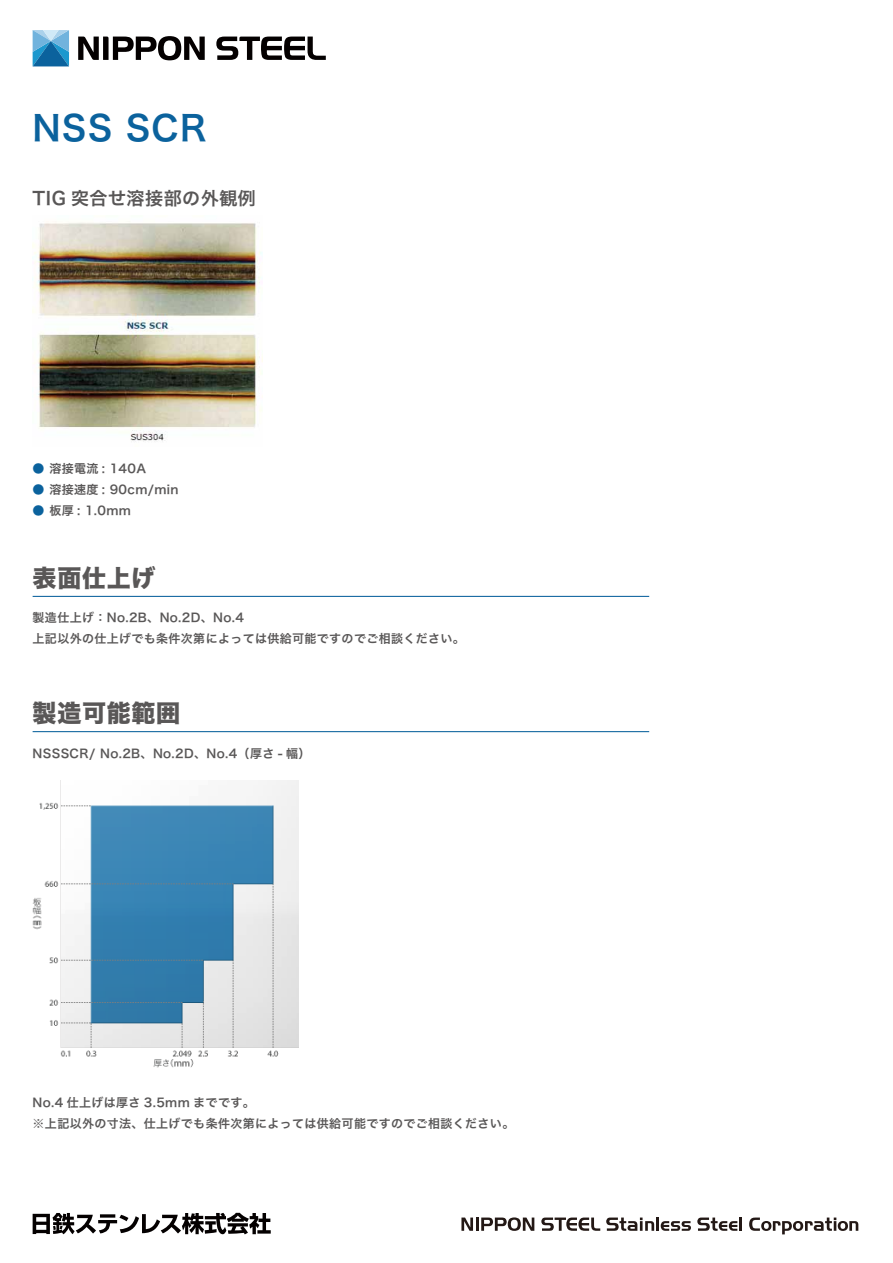
<style>
.page{position:relative;width:893px;height:1263px;background:#fff}
.page>*{position:absolute;margin:0;border:0;box-sizing:border-box;transform-origin:0 0}
.t1{font:34.5px "Hira Kaku Pro W6";letter-spacing:.03em;color:#0b629d}
.t2{font:24px "Hira Kaku Std W8";letter-spacing:.03em;color:#595757}
.t3{font:18px "Hira Kaku Pro W6";letter-spacing:.03em;color:#595757}
.t4{font:12px/21px "Hira Kaku Pro W6";letter-spacing:.03em;color:#595757}
.s1{color:#0b629d}
</style>
<div class="page">
<hr style="left:33px;top:596px;width:616px;height:1px;background:#0b629d">
<hr style="left:33px;top:731px;width:616px;height:1px;background:#0b629d">
<img style="left:33px;top:222px;width:229px;height:220px">
<img style="left:33px;top:780px;width:265px;height:288px">
<svg style="left:33px;top:30px;width:36px;height:36px"></svg>
<svg style="left:78px;top:36px;width:127px;height:24px"></svg>
<svg style="left:216px;top:37px;width:110px;height:23px"></svg>
<svg style="left:33px;top:1213px;width:238px;height:21px"></svg>
<svg style="left:461px;top:1217px;width:12px;height:14px"></svg>
<hr style="left:476px;top:1217px;width:3px;height:14px;background:#231815">
<svg style="left:481px;top:1217px;width:53px;height:14px"></svg>
<svg style="left:541px;top:1217px;width:59px;height:14px"></svg>
<svg style="left:606px;top:1217px;width:48px;height:14px"></svg>
<hr style="left:656px;top:1217px;width:3px;height:14px;background:#231815">
<svg style="left:661px;top:1221px;width:30px;height:10px"></svg>
<svg style="left:697px;top:1217px;width:45px;height:14px"></svg>
<svg style="left:749px;top:1217px;width:109px;height:17px"></svg>
<h1 class="t1" style="left:33px;top:97px;width:176px">NSS SCR</h1>
<h3 class="t3" style="left:33px;top:182px;width:225px">TIG 突合せ溶接部の外観例</h3>
<p class="t4" style="left:33px;top:458px;width:115px"><span class="s1">●</span> 溶接電流 : 140A</p>
<p class="t4" style="left:33px;top:479px;width:148px"><span class="s1">●</span> 溶接速度 : 90cm/min</p>
<p class="t4" style="left:33px;top:500px;width:100px"><span class="s1">●</span> 板厚 : 1.0mm</p>
<h2 class="t2" style="left:33px;top:565px;width:124px">表面仕上げ</h2>
<p class="t4" style="left:33px;top:607px;width:434px">製造仕上げ：No.2B、No.2D、No.4<br>上記以外の仕上げでも条件次第によっては供給可能ですのでご相談ください。</p>
<h2 class="t2" style="left:33px;top:700px;width:149px">製造可能範囲</h2>
<p class="t4" style="left:33px;top:742px;width:279px">NSSSCR/ No.2B、No.2D、No.4（厚さ - 幅）</p>
<p class="t4" style="left:33px;top:1091px;width:483px">No.4 仕上げは厚さ 3.5mm までです。<br>※上記以外の寸法、仕上げでも条件次第によっては供給可能ですのでご相談ください。</p>
</div>
